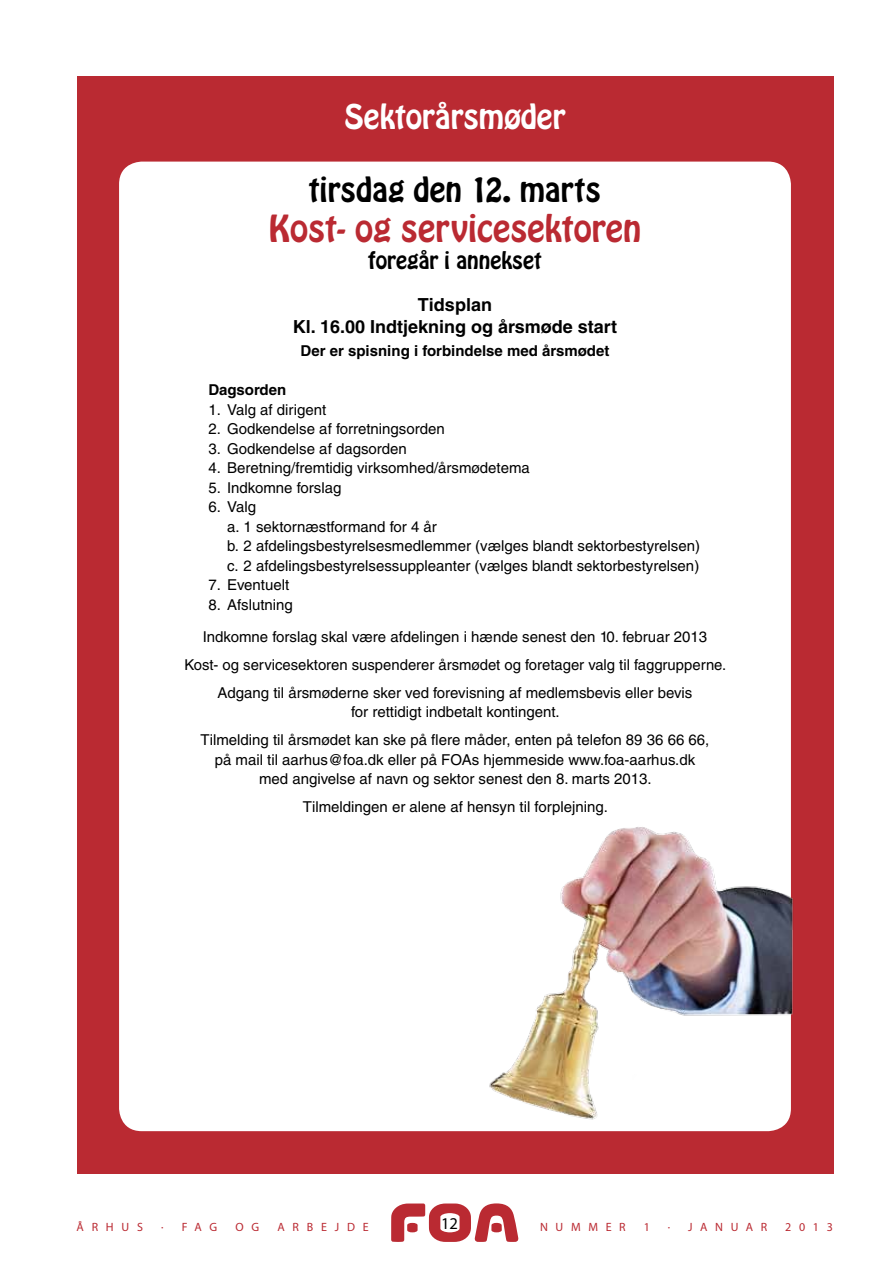
<style>
.page{position:relative;width:893px;height:1263px;background:#fff}
.page>*{position:absolute;margin:0;border:0;box-sizing:border-box;transform-origin:0 0}
.t1{font:33px "Hobo Std";color:#ba2a32}
.t2{font:30px "Hobo Std";color:#000}
.t3{font:30px "Hobo Std";color:#fff}
.t4{font:21px "Hobo Std";color:#000}
.t5{font:700 18px/22.5px "Helvetica";color:#000;text-align:center}
.t6{font:16.5px "Myriad";color:#000}
.t7{font:15px/19.5px "Helvetica";color:#000;text-align:center}
.t8{font:700 15px "Helvetica";color:#000}
.t9{font:12px "Myriad";letter-spacing:.64em;color:#ba2a32}
</style>
<div class="page">
<svg style="left:391px;top:1203px;width:128px;height:39px"></svg>
<div style="left:77px;top:77px;width:756px;height:1097px;background:#ba2a32"></div>
<div style="left:119px;top:162px;width:672px;height:969px;background:#fff;border-radius:23px"></div>
<img style="left:483px;top:800px;width:310px;height:332px">
<h2 class="t3" style="left:345px;top:96px;width:222px">Sektorårsmøder</h2>
<h2 class="t2" style="left:309px;top:169px;width:293px">tirsdag den 12. marts</h2>
<h1 class="t1" style="left:269px;top:206px;width:374px">Kost- og servicesektoren</h1>
<h3 class="t4" style="left:368px;top:246px;width:175px">foregår i annekset</h3>
<p class="t5" style="left:293px;top:293px;width:326px">Tidsplan<br>Kl. 16.00 Indtjekning og årsmøde start</p>
<p class="t8" style="left:301px;top:342px;width:310px">Der er spisning i forbindelse med årsmødet</p>
<p class="t8" style="left:208px;top:381px;width:79px">Dagsorden</p>
<p class="t7" style="left:208px;top:399px;width:119px">1. Valg af dirigent</p>
<p class="t7" style="left:208px;top:419px;width:238px">2. Godkendelse af forretningsorden</p>
<p class="t7" style="left:208px;top:438px;width:200px">3. Godkendelse af dagsorden</p>
<p class="t7" style="left:208px;top:458px;width:323px">4. Beretning/fremtidig virksomhed/årsmødetema</p>
<p class="t7" style="left:208px;top:477px;width:135px">5. Indkomne forslag</p>
<p class="t7" style="left:227px;top:497px;width:475px;text-align:left;text-indent:-19px">6. Valg<br>a. 1 sektornæstformand for 4 år<br>b. 2 afdelingsbestyrelsesmedlemmer (vælges blandt sektorbestyrelsen) c. 2 afdelingsbestyrelsessuppleanter (vælges blandt sektorbestyrelsen)</p>
<p class="t7" style="left:208px;top:575px;width:82px">7. Eventuelt</p>
<p class="t7" style="left:203px;top:588px;width:506px;line-height:32.2px;text-align:left;text-indent:6px">8. Afslutning<br>Indkomne forslag skal være afdelingen i hænde senest den 10. februar 2013</p>
<p class="t7" style="left:184px;top:650px;width:543px;line-height:28px">Kost- og servicesektoren suspenderer årsmødet og foretager valg til faggrupperne.<br>Adgang til årsmøderne sker ved forevisning af medlemsbevis eller bevis</p>
<p class="t7" style="left:201px;top:698px;width:510px;line-height:28px">for rettidigt indbetalt kontingent.<br>Tilmelding til årsmødet kan ske på flere måder, enten på telefon 89 36 66 66,</p>
<p class="t7" style="left:215px;top:750px;width:482px">på mail til aarhus@foa.dk eller på FOAs hjemmeside www.foa-aarhus.dk med angivelse af navn og sektor senest den 8. marts 2013.</p>
<p class="t7" style="left:303px;top:797px;width:307px">Tilmeldingen er alene af hensyn til forplejning.</p>
<p class="t9" style="left:77px;top:1220px;width:68px">ÅRHUS</p>
<p class="t9" style="left:161px;top:1220px;width:58px">· FAG</p>
<p class="t9" style="left:235px;top:1220px;width:25px">O G</p>
<p class="t9" style="left:277px;top:1220px;width:93px">ARBEJDE</p>
<p class="t6" style="left:441px;top:1215px;width:18px">12</p>
<p class="t9" style="left:540px;top:1220px;width:87px">NUMMER</p>
<p class="t9" style="left:644px;top:1220px;width:8px">1</p>
<p class="t9" style="left:668px;top:1220px;width:101px">· JANUAR</p>
<p class="t9" style="left:785px;top:1220px;width:49px">2013</p>
</div>
